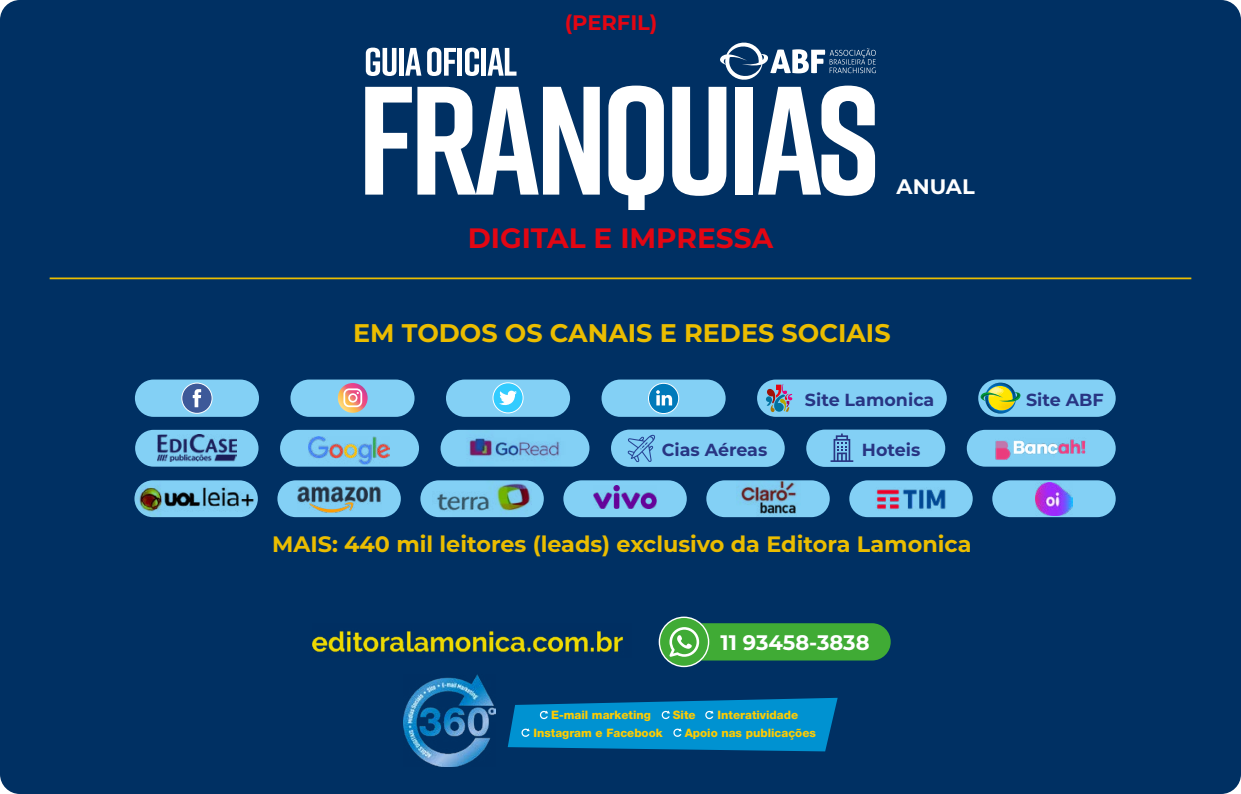
<style>
.page{position:relative;width:1241px;height:794px;background:#fff}
.page>*{position:absolute;margin:0;border:0;box-sizing:border-box;transform-origin:0 0}
.t1{font:700 28px "Montserrat";color:#e30613}
.t2{font:700 25.55px "Montserrat";color:#ebbd00}
.t3{font:700 22.22px "Montserrat";color:#ebbd00}
.t4{font:700 21px "Montserrat";color:#fff}
.t5{font:700 21px "Montserrat";color:#e30613}
.t6{font:700 17.5px "Montserrat";color:#283583}
.t7{font:800 11.55px "Helvetica Neue";color:#fc0}
</style>
<div class="page">
<div style="left:0;top:0;width:1240px;height:794px;background:#003063;border-radius:20px"></div>
<img style="left:403px;top:674px;width:92px;height:92px">
<svg style="left:507px;top:698px;width:330px;height:53px"></svg>
<img style="left:313px;top:631px;width:310px;height:22px">
<div style="left:978px;top:379px;width:137px;height:38px;background:#83d0f5;border-radius:19px"></div>
<svg style="left:980px;top:382px;width:40px;height:31px"></svg>
<div style="left:757px;top:379px;width:189px;height:38px;background:#83d0f5;border-radius:19px"></div>
<svg style="left:766px;top:384px;width:26px;height:28px"></svg>
<div style="left:135px;top:379px;width:124px;height:38px;background:#83d0f5;border-radius:19px"></div>
<div style="left:182px;top:383px;width:30px;height:30px;background:#3d5999;border-radius:50%"></div>
<div style="left:181px;top:382px;width:31px;height:32px;border:1px solid #fff;border-radius:50%"></div>
<svg style="left:193px;top:389px;width:8px;height:18px"></svg>
<div style="left:446px;top:379px;width:124px;height:38px;background:#83d0f5;border-radius:19px"></div>
<div style="left:493px;top:383px;width:30px;height:30px;background:#3cf;border-radius:50%"></div>
<div style="left:492px;top:382px;width:31px;height:31px;border:1px solid #fff;border-radius:50%"></div>
<svg style="left:499px;top:390px;width:17px;height:16px"></svg>
<div style="left:601px;top:379px;width:124px;height:38px;background:#83d0f5;border-radius:19px"></div>
<svg style="left:648px;top:383px;width:30px;height:30px"></svg>
<div style="left:648px;top:383px;width:31px;height:31px;border:1px solid #fff;border-radius:50%"></div>
<svg style="left:656px;top:390px;width:16px;height:15px"></svg>
<div style="left:611px;top:429px;width:173px;height:38px;background:#83d0f5;border-radius:19px"></div>
<svg style="left:627px;top:434px;width:28px;height:28px"></svg>
<div style="left:806px;top:429px;width:139px;height:38px;background:#83d0f5;border-radius:19px"></div>
<svg style="left:830px;top:433px;width:23px;height:29px"></svg>
<img style="left:134px;top:480px;width:124px;height:37px">
<div style="left:440px;top:430px;width:149px;height:36px;background:#83d0f5;border-radius:18px"></div>
<img style="left:453px;top:430px;width:123px;height:36px">
<div style="left:280px;top:430px;width:139px;height:36px;background:#83d0f5;border-radius:18px"></div>
<img style="left:308px;top:437px;width:82px;height:27px">
<div style="left:277px;top:480px;width:124px;height:37px;background:#83d0f5;border-radius:18px"></div>
<img style="left:297px;top:486px;width:84px;height:27px">
<div style="left:420px;top:480px;width:123px;height:37px;background:#83d0f5;border-radius:18px"></div>
<img style="left:433px;top:480px;width:98px;height:37px">
<div style="left:706px;top:480px;width:123px;height:37px;background:#83d0f5;border-radius:18px"></div>
<img style="left:736px;top:480px;width:63px;height:36px">
<div style="left:992px;top:480px;width:123px;height:37px;background:#83d0f5;border-radius:18px"></div>
<img style="left:1035px;top:482px;width:37px;height:33px">
<div style="left:135px;top:430px;width:123px;height:36px;background:#83d0f5;border-radius:18px"></div>
<img style="left:157px;top:435px;width:79px;height:26px">
<hr style="left:50px;top:277px;width:1141px;height:2px;background:#ebbd00">
<div style="left:678px;top:623px;width:212px;height:37px;background:#40ab35;border-radius:19px"></div>
<div style="left:659px;top:617px;width:49px;height:49px;background:#40ab35;border-radius:50%"></div>
<div style="left:658px;top:616px;width:51px;height:51px;border:1px solid #fff;border-radius:50%"></div>
<svg style="left:669px;top:627px;width:30px;height:30px"></svg>
<div style="left:290px;top:379px;width:124px;height:38px;background:#83d0f5;border-radius:19px"></div>
<svg style="left:338px;top:383px;width:29px;height:30px"></svg>
<div style="left:563px;top:480px;width:123px;height:37px;background:#83d0f5;border-radius:18px"></div>
<img style="left:593px;top:485px;width:63px;height:23px">
<div style="left:849px;top:480px;width:123px;height:37px;background:#83d0f5;border-radius:18px"></div>
<img style="left:876px;top:489px;width:70px;height:21px">
<div style="left:966px;top:430px;width:149px;height:36px;background:#83d0f5;border-radius:18px"></div>
<img style="left:995px;top:439px;width:91px;height:21px">
<svg style="left:365px;top:87px;width:234px;height:108px"></svg>
<svg style="left:608px;top:86px;width:55px;height:124px"></svg>
<svg style="left:672px;top:42px;width:203px;height:154px"></svg>
<svg style="left:366px;top:48px;width:30px;height:28px"></svg>
<div style="left:399px;top:48px;width:5px;height:28px;background:#fff"></div>
<svg style="left:405px;top:48px;width:16px;height:28px"></svg>
<svg style="left:427px;top:48px;width:29px;height:28px"></svg>
<div style="left:457px;top:48px;width:5px;height:28px;background:#fff"></div>
<svg style="left:465px;top:48px;width:14px;height:28px"></svg>
<div style="left:481px;top:48px;width:5px;height:28px;background:#fff"></div>
<svg style="left:487px;top:48px;width:29px;height:28px"></svg>
<h3 class="t5" style="left:564px;top:7px;width:94px">(PERFIL)</h3>
<h1 class="t1" style="left:468px;top:218px;width:307px">DIGITAL E IMPRESSA</h1>
<h3 class="t4" style="left:896px;top:172px;width:80px">ANUAL</h3>
<h2 class="t2" style="left:353px;top:315px;width:539px">EM TODOS OS CANAIS E REDES SOCIAIS</h2>
<h3 class="t6" style="left:804px;top:387px;width:131px">Site Lamonica</h3>
<h3 class="t6" style="left:1025px;top:387px;width:79px">Site ABF</h3>
<h3 class="t6" style="left:661px;top:437px;width:107px">Cias Aéreas</h3>
<h3 class="t6" style="left:861px;top:437px;width:60px">Hoteis</h3>
<h3 class="t3" style="left:272px;top:528px;width:700px">MAIS: 440 mil leitores (leads) exclusivo da Editora Lamonica</h3>
<h3 class="t4" style="left:720px;top:627px;width:151px">11 93458-3838</h3>
<p class="t7" style="left:551px;top:708px;width:101px">E-mail marketing</p>
<p class="t7" style="left:672px;top:708px;width:24px">Site</p>
<p class="t7" style="left:717px;top:708px;width:82px">Interatividade</p>
<p class="t7" style="left:533px;top:726px;width:131px">Instagram e Facebook</p>
<p class="t7" style="left:684px;top:726px;width:133px">Apoio nas publicações</p>
</div>
